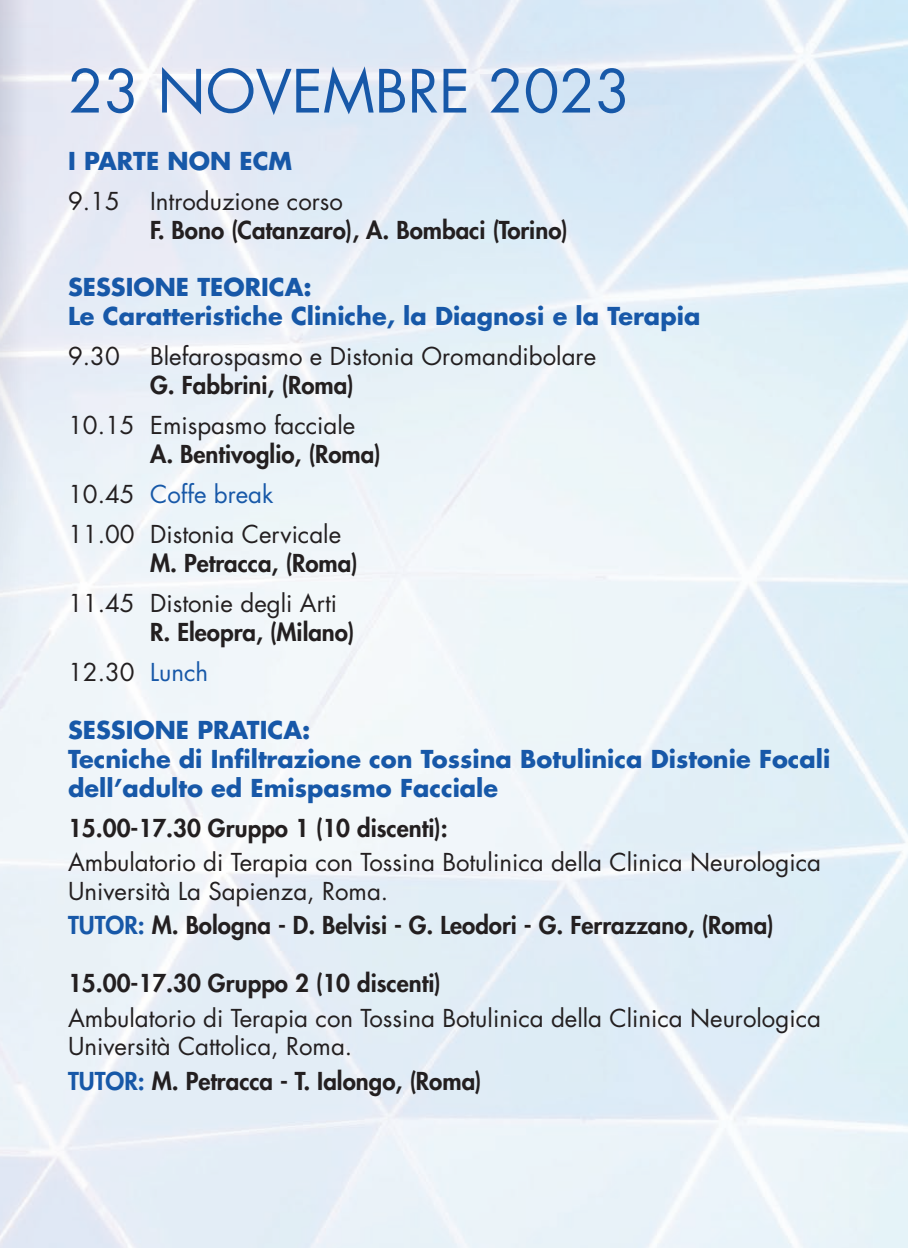
<style>
.page{position:relative;width:908px;height:1248px;background:#fff}
.page>*{position:absolute;margin:0;border:0;box-sizing:border-box;transform-origin:0 0}
.t1{font:58px "Futura Std";color:#1758a8}
.t2{font:24px/40.2px "Futura Std";color:#231f20}
.t3{font:800 24px/40.2px "Futura Std";color:#231f20}
.t4{font:700 24px/28.8px "Futura Std";color:#1758a8}
.s1{font-weight:800}
.s2{color:#1758a8}
.s3{font-weight:400}
.s4{font-weight:400;color:#1758a8}
</style>
<div class="page">
<h1 class="t1" style="left:68px;top:54px;width:564px">23 NOVEMBRE 2023</h1>
<p class="t4" style="left:68px;top:146px;width:225px">I PARTE NON ECM</p>
<p class="t2" style="left:68px;top:181px;width:53px">9.15</p>
<p class="t2" style="left:150px;top:181px;width:194px">Introduzione corso</p>
<p class="t3" style="left:150px;top:210px;width:419px">F. Bono (Catanzaro), A. Bombaci (Torino)</p>
<p class="t4" style="left:68px;top:272px;width:633px">SESSIONE TEORICA:<br>Le Caratteristiche Cliniche, la Diagnosi e la Terapia</p>
<p class="t2" style="left:68px;top:336px;width:53px">9.30</p>
<p class="t2" style="left:150px;top:336px;width:447px">Blefarospasmo e Distonia Oromandibolare</p>
<p class="t3" style="left:150px;top:365px;width:205px">G. Fabbrini, (Roma)</p>
<p class="t2" style="left:68px;top:405px;width:289px">10.15 Emispasmo facciale</p>
<p class="t2" style="left:68px;top:434px;width:314px;text-indent:82px"><span class="s1">A. Bentivoglio, (Roma)<br></span>10.45 <span class="s2">Coffe break<br></span>11.00 Distonia Cervicale</p>
<p class="t3" style="left:150px;top:543px;width:209px">M. Petracca, (Roma)</p>
<p class="t2" style="left:68px;top:583px;width:270px">11.45 Distonie degli Arti</p>
<p class="t3" style="left:68px;top:612px;width:288px;text-indent:82px">R. Eleopra, (Milano)<br><span class="s3">12.30</span> <span class="s4">Lunch</span></p>
<p class="t4" style="left:68px;top:715px;width:763px">SESSIONE PRATICA:<br>Tecniche di Infiltrazione con Tossina Botulinica Distonie Focali dell’adulto ed Emispasmo Facciale</p>
<p class="t3" style="left:68px;top:807px;width:381px">15.00-17.30 Gruppo 1 (10 discenti):</p>
<p class="t2" style="left:68px;top:848px;width:754px;line-height:28.8px">Ambulatorio di Terapia con Tossina Botulinica della Clinica Neurologica<br>Università La Sapienza, Roma.</p>
<p class="t3" style="left:68px;top:905px;width:707px"><span class="s2">TUTOR:</span> M. Bologna - D. Belvisi - G. Leodori - G. Ferrazzano, (Roma)</p>
<p class="t3" style="left:68px;top:963px;width:374px">15.00-17.30 Gruppo 2 (10 discenti)</p>
<p class="t2" style="left:68px;top:1003px;width:754px;line-height:28.8px">Ambulatorio di Terapia con Tossina Botulinica della Clinica Neurologica<br>Università Cattolica, Roma.</p>
<p class="t3" style="left:68px;top:1060px;width:415px"><span class="s2">TUTOR:</span> M. Petracca - T. Ialongo, (Roma)</p>
</div>
